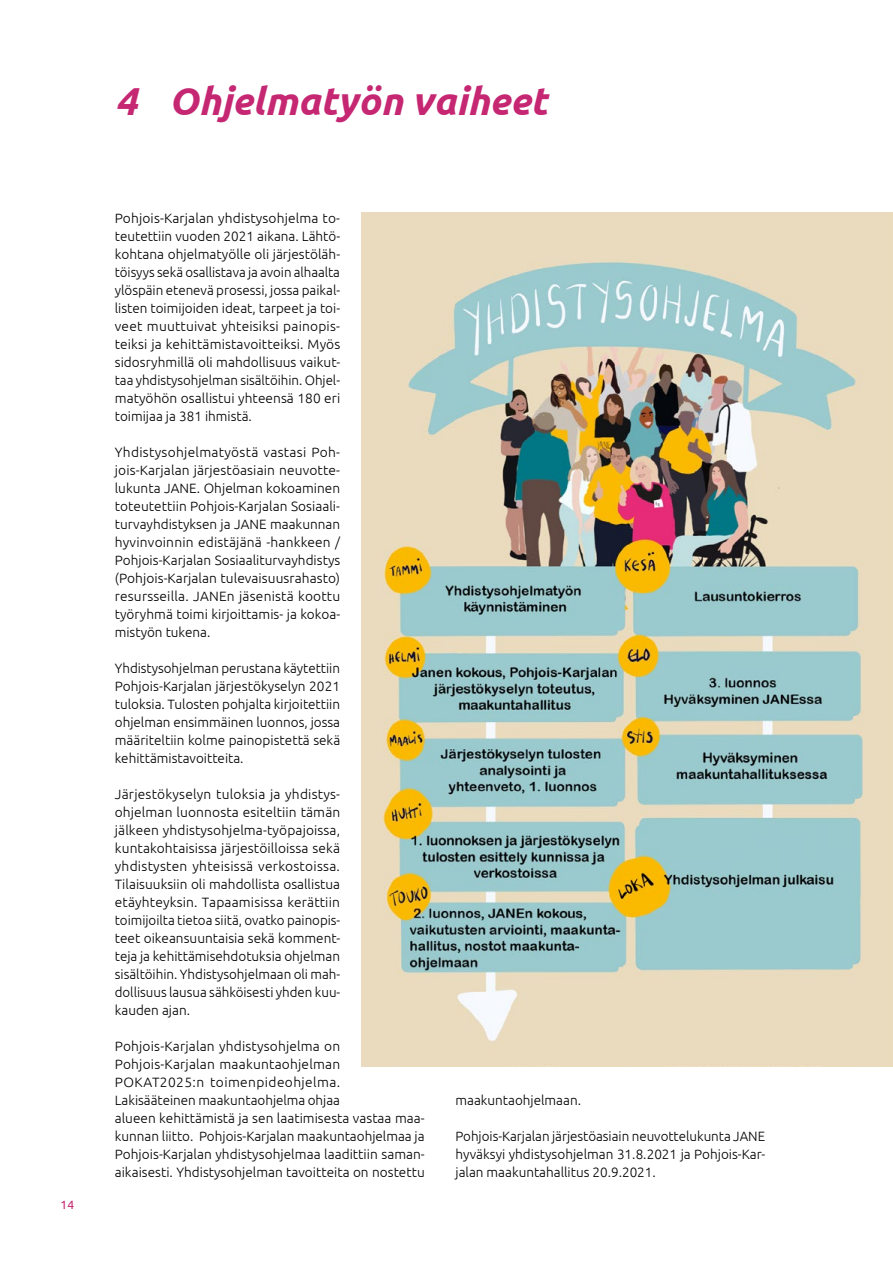
<style>
.page{position:relative;width:893px;height:1263px;background:#fff}
.page>*{position:absolute;margin:0;border:0;box-sizing:border-box;transform-origin:0 0}
.t1{font:italic 700 39px "Ubuntu";color:#c52772}
.Leipis{font:300 13.5px/18px "Ubuntu";color:#000;text-align:justify}
.t2{font:12px "Ubuntu";color:#c52772}
</style>
<div class="page">
<img style="left:361px;top:213px;width:532px;height:854px">
<p class="t2" style="left:61px;top:1197px;width:15px">14</p>
<h1 class="t1" style="left:115px;top:78px;width:433px">4 Ohjelmatyön vaiheet</h1>
<p class="Leipis" style="left:115px;top:209px;width:227px">Pohjois-Karjalan yhdistysohjelma to&shy;teutettiin vuoden 2021 aikana. Lähtö&shy;kohtana ohjelmatyölle oli järjestöläh&shy;töisyys sekä osallistava ja avoin alhaalta ylöspäin etenevä prosessi, jossa paikal&shy;listen toimijoiden ideat, tarpeet ja toi&shy;veet muuttuivat yhteisiksi painopis&shy;teiksi ja kehittämistavoitteiksi. Myös sidosryhmillä oli mahdollisuus vaikut&shy;taa yhdistysohjelman sisältöihin. Ohjel&shy;matyöhön osallistui yhteensä 180 eri toimijaa ja 381 ihmistä.</p>
<p class="Leipis" style="left:115px;top:443px;width:227px">Yhdistysohjelmatyöstä vastasi Poh&shy;jois-Karjalan järjestöasiain neuvotte&shy;lukunta JANE. Ohjelman kokoaminen toteutettiin Pohjois-Karjalan Sosiaali&shy;turvayhdistyksen ja JANE maakunnan hyvinvoinnin edistäjänä -hankkeen / Pohjois-Karjalan Sosiaaliturvayhdistys (Pohjois-Karjalan tulevaisuusrahasto) resursseilla. JANEn jäsenistä koottu työryhmä toimi kirjoittamis- ja kokoa&shy;mistyön tukena.</p>
<p class="Leipis" style="left:115px;top:659px;width:227px">Yhdistysohjelman perustana käytettiin Pohjois-Karjalan järjestökyselyn 2021 tuloksia. Tulosten pohjalta kirjoitettiin ohjelman ensimmäinen luonnos, jossa määriteltiin kolme painopistettä sekä kehittämistavoitteita.</p>
<p class="Leipis" style="left:115px;top:785px;width:227px">Järjestökyselyn tuloksia ja yhdistys&shy;ohjelman luonnosta esiteltiin tämän jälkeen yhdistysohjelma-työpajoissa, kuntakohtaisissa järjestöilloissa sekä yhdistysten yhteisissä verkostoissa.<br>Tilaisuuksiin oli mahdollista osallistua etäyhteyksin. Tapaamisissa kerättiin toimijoilta tietoa siitä, ovatko painopis&shy;teet oikeansuuntaisia sekä komment&shy;teja ja kehittämisehdotuksia ohjelman sisältöihin. Yhdistysohjelmaan oli mah&shy;dollisuus lausua sähköisesti yhden kuu&shy;kauden ajan.</p>
<p class="Leipis" style="left:115px;top:1037px;width:311px;text-align:left">Pohjois-Karjalan yhdistysohjelma on Pohjois-Karjalan maakuntaohjelman POKAT2025:n toimenpideohjelma.<br>Lakisääteinen maakuntaohjelma ohjaa<br>alueen kehittämistä ja sen laatimisesta vastaa maa&shy;kunnan liitto. Pohjois-Karjalan maakuntaohjelmaa ja Pohjois-Karjalan yhdistysohjelmaa laadittiin saman&shy;aikaisesti. Yhdistysohjelman tavoitteita on nostettu</p>
<p class="Leipis" style="left:455px;top:1091px;width:127px">maakuntaohjelmaan.</p>
<p class="Leipis" style="left:455px;top:1127px;width:311px">Pohjois-Karjalan järjestöasiain neuvottelukunta JANE hyväksyi yhdistysohjelman 31.8.2021 ja Pohjois-Kar&shy;jalan maakuntahallitus 20.9.2021.</p>
</div>
